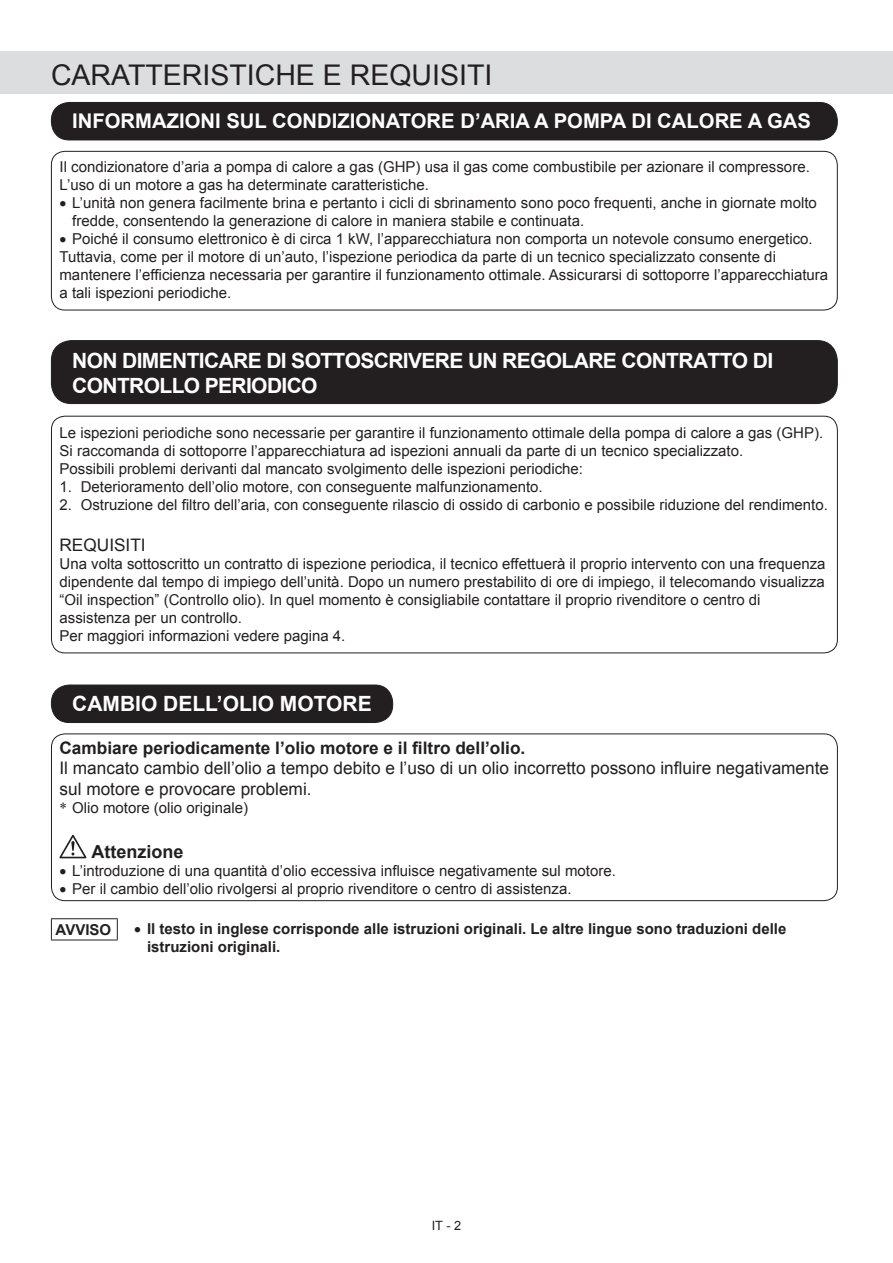
<style>
.page{position:relative;width:893px;height:1263px;background:#fff}
.page>*{position:absolute;margin:0;border:0;box-sizing:border-box;transform-origin:0 0}
.t1{font:28.5px "Arial";color:#231f20}
.t2{font:700 21px/25.2px "Arial";letter-spacing:-.03em;color:#fff}
.t3{font:700 21px "Arial";color:#fff}
.t4{font:700 20.25px "Arial";color:#fff}
.t5{font:700 18px "Arial";color:#231f20}
.t6{font:17.25px/20.7px "Arial";color:#231f20}
.t7{font:700 17.25px "Arial";color:#231f20}
.t8{font:15px/18px "Arial";color:#231f20}
.t9{font:700 15px/18px "Arial";color:#231f20}
.t10{font:12.75px "Arial";color:#231f20}
.s1{font-family:"Times New Roman"}
</style>
<div class="page">
<div style="left:51px;top:341px;width:786px;height:63px;background:#231f20;border-radius:20px"></div>
<div style="left:51px;top:340px;width:787px;height:64px;border:1px solid #231f20;border-radius:20px"></div>
<div style="left:51px;top:685px;width:342px;height:37px;background:#231f20;border-radius:18px"></div>
<div style="left:51px;top:685px;width:342px;height:38px;border:1px solid #231f20;border-radius:18px"></div>
<div style="left:51px;top:102px;width:786px;height:38px;background:#231f20;border-radius:18px"></div>
<div style="left:51px;top:102px;width:787px;height:38px;border:1px solid #231f20;border-radius:18px"></div>
<div style="left:0;top:51px;width:893px;height:43px;background:#dcdddf"></div>
<div style="left:51px;top:151px;width:787px;height:159px;border:1px solid #231f20;border-radius:14px"></div>
<div style="left:51px;top:416px;width:787px;height:237px;border:1px solid #231f20;border-radius:14px"></div>
<div style="left:51px;top:733px;width:787px;height:168px;border:1px solid #231f20;border-radius:14px"></div>
<svg style="left:59px;top:835px;width:27px;height:23px"></svg>
<hr style="left:51px;top:918px;width:67px;height:1px;background:#231f20">
<svg style="left:51px;top:919px;width:1px;height:21px"></svg>
<svg style="left:117px;top:919px;width:1px;height:21px"></svg>
<hr style="left:51px;top:940px;width:67px;height:1px;background:#231f20">
<h1 class="t1" style="left:51px;top:56px;width:443px">CARATTERISTICHE E REQUISITI</h1>
<h3 class="t4" style="left:72px;top:107px;width:740px">INFORMAZIONI SUL CONDIZIONATORE D’ARIA A POMPA DI CALORE A GAS</h3>
<p class="t8" style="left:59px;top:158px;width:752px">Il condizionatore d’aria a pompa di calore a gas (GHP) usa il gas come combustibile per azionare il compressore.<br>L’uso di un motore a gas ha determinate caratteristiche.</p>
<p class="t8" style="left:72px;top:194px;width:746px;text-indent:-13px">• L’unità non genera facilmente brina e pertanto i cicli di sbrinamento sono poco frequenti, anche in giornate molto fredde, consentendo la generazione di calore in maniera stabile e continuata.</p>
<p class="t8" style="left:59px;top:230px;width:770px">• Poiché il consumo elettronico è di circa 1 kW, l’apparecchiatura non comporta un notevole consumo energetico.<br>Tuttavia, come per il motore di un’auto, l’ispezione periodica da parte di un tecnico specializzato consente di mantenere l’efficienza necessaria per garantire il funzionamento ottimale. Assicurarsi di sottoporre l’apparecchiatura a tali ispezioni periodiche.</p>
<h2 class="t2" style="left:72px;top:349px;width:702px">NON DIMENTICARE DI SOTTOSCRIVERE UN REGOLARE CONTRATTO DI<br>CONTROLLO PERIODICO</h2>
<p class="t8" style="left:59px;top:424px;width:765px">Le ispezioni periodiche sono necessarie per garantire il funzionamento ottimale della pompa di calore a gas (GHP).<br>Si raccomanda di sottoporre l’apparecchiatura ad ispezioni annuali da parte di un tecnico specializzato.<br>Possibili problemi derivanti dal mancato svolgimento delle ispezioni periodiche:</p>
<p class="t8" style="left:59px;top:478px;width:485px">1. Deterioramento dell’olio motore, con conseguente malfunzionamento.</p>
<p class="t8" style="left:59px;top:496px;width:770px">2. Ostruzione del filtro dell’aria, con conseguente rilascio di ossido di carbonio e possibile riduzione del rendimento.</p>
<p class="t6" style="left:59px;top:535px;width:88px">REQUISITI</p>
<p class="t8" style="left:59px;top:555px;width:767px">Una volta sottoscritto un contratto di ispezione periodica, il tecnico effettuerà il proprio intervento con una frequenza dipendente dal tempo di impiego dell’unità. Dopo un numero prestabilito di ore di impiego, il telecomando visualizza “Oil inspection” (Controllo olio). In quel momento è consigliabile contattare il proprio rivenditore o centro di assistenza per un controllo.<br>Per maggiori informazioni vedere pagina 4.</p>
<h2 class="t3" style="left:72px;top:689px;width:301px">CAMBIO DELL’OLIO MOTORE</h2>
<p class="t7" style="left:59px;top:736px;width:467px">Cambiare periodicamente l’olio motore e il filtro dell’olio.</p>
<p class="t6" style="left:59px;top:758px;width:771px">Il mancato cambio dell’olio a tempo debito e l’uso di un olio incorretto possono influire negativamente sul motore e provocare problemi.</p>
<p class="t8" style="left:59px;top:799px;width:190px"><span class="s1">*</span> Olio motore (olio originale)</p>
<p class="t5" style="left:91px;top:840px;width:93px">Attenzione</p>
<p class="t8" style="left:59px;top:862px;width:558px">• L’introduzione di una quantità d’olio eccessiva influisce negativamente sul motore.</p>
<p class="t8" style="left:59px;top:880px;width:514px">• Per il cambio dell’olio rivolgersi al proprio rivenditore o centro di assistenza.</p>
<p class="t9" style="left:56px;top:921px;width:57px">AVVISO</p>
<p class="t9" style="left:147px;top:920px;width:641px;text-indent:-13px">• Il testo in inglese corrisponde alle istruzioni originali. Le altre lingue sono traduzioni delle istruzioni originali.</p>
<p class="t10" style="left:432px;top:1217px;width:31px">IT - 2</p>
</div>
